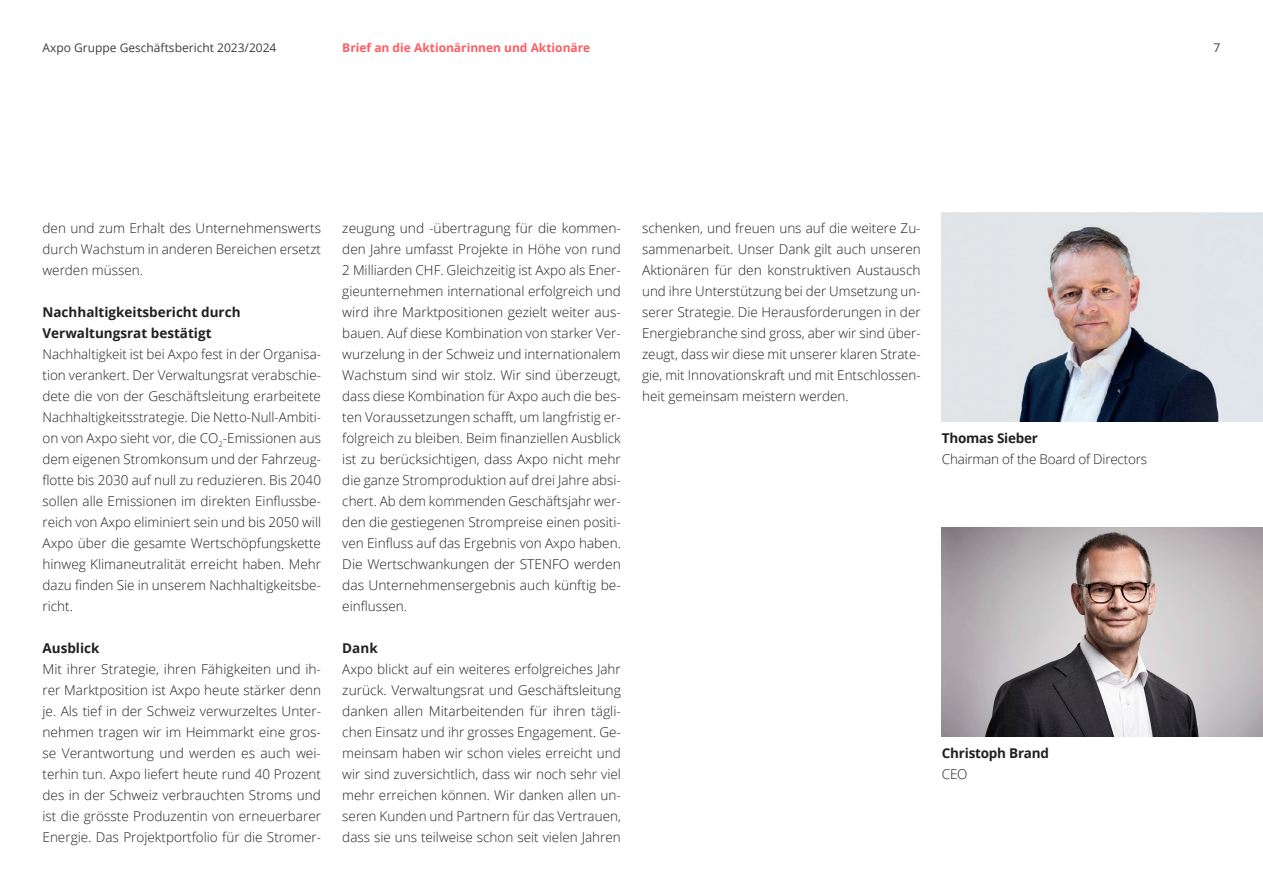
<style>
.page{position:relative;width:1263px;height:893px;background:#fff}
.page>*{position:absolute;margin:0;border:0;box-sizing:border-box;transform-origin:0 0}
.t1{font:300 13.5px/21px "Open Sans";color:#231f20;text-align:justify}
.t2{font:700 13.5px/21px "Open Sans";color:#231f20}
.t3{font:12px "Open Sans";color:#3d3d3d}
.t4{font:700 12px "Open Sans";color:#ff5d64}
</style>
<div class="page">
<img style="left:942px;top:212px;width:321px;height:210px">
<img style="left:942px;top:527px;width:321px;height:210px">
<p class="t3" style="left:43px;top:39px;width:235px">Axpo Gruppe Geschäftsbericht 2023/2024</p>
<p class="t4" style="left:342px;top:39px;width:250px">Brief an die Aktionärinnen und Aktionäre</p>
<p class="t3" style="left:1213px;top:39px;width:8px">7</p>
<p class="t1" style="left:43px;top:217px;width:280px">den und zum Erhalt des Unternehmenswerts durch Wachstum in anderen Bereichen ersetzt werden müssen.</p>
<p class="t2" style="left:43px;top:301px;width:200px">Nachhaltigkeitsbericht durch<br>Verwaltungsrat bestätigt</p>
<p class="t1" style="left:43px;top:343px;width:280px">Nachhaltigkeit ist bei Axpo fest in der Organisa&shy;tion verankert. Der Verwaltungsrat verabschie&shy;dete die von der Geschäftsleitung erarbeitete Nachhaltigkeitsstrategie. Die Netto-Null-Ambiti&shy;on von Axpo sieht vor, die CO<sub>2</sub>-Emissionen aus dem eigenen Stromkonsum und der Fahrzeug&shy;flotte bis 2030 auf null zu reduzieren. Bis 2040 sollen alle Emissionen im direkten Einflussbe&shy;reich von Axpo eliminiert sein und bis 2050 will Axpo über die gesamte Wertschöpfungskette hinweg Klimaneutralität erreicht haben. Mehr dazu finden Sie in unserem Nachhaltigkeitsbe&shy;richt.</p>
<p class="t2" style="left:43px;top:637px;width:58px">Ausblick</p>
<p class="t1" style="left:43px;top:658px;width:280px">Mit ihrer Strategie, ihren Fähigkeiten und ih&shy;rer Marktposition ist Axpo heute stärker denn je. Als tief in der Schweiz verwurzeltes Unter&shy;nehmen tragen wir im Heimmarkt eine gros&shy;se Verantwortung und werden es auch wei&shy;terhin tun. Axpo liefert heute rund 40 Prozent des in der Schweiz verbrauchten Stroms und ist die grösste Produzentin von erneuerbarer Energie. Das Projektportfolio für die Stromer-</p>
<p class="t1" style="left:342px;top:217px;width:280px">zeugung und -übertragung für die kommen&shy;den Jahre umfasst Projekte in Höhe von rund 2 Milliarden CHF. Gleichzeitig ist Axpo als Ener&shy;gieunternehmen international erfolgreich und wird ihre Marktpositionen gezielt weiter aus&shy;bauen. Auf diese Kombination von starker Ver&shy;wurzelung in der Schweiz und internationalem Wachstum sind wir stolz. Wir sind überzeugt, dass diese Kombination für Axpo auch die bes&shy;ten Voraussetzungen schafft, um langfristig er&shy;folgreich zu bleiben. Beim finanziellen Ausblick ist zu berücksichtigen, dass Axpo nicht mehr die ganze Stromproduktion auf drei Jahre absi&shy;chert. Ab dem kommenden Geschäftsjahr wer&shy;den die gestiegenen Strompreise einen positi&shy;ven Einfluss auf das Ergebnis von Axpo haben.<br>Die Wertschwankungen der STENFO werden das Unternehmensergebnis auch künftig be&shy;einflussen.</p>
<p class="t2" style="left:342px;top:637px;width:37px">Dank</p>
<p class="t1" style="left:342px;top:658px;width:280px">Axpo blickt auf ein weiteres erfolgreiches Jahr zurück. Verwaltungsrat und Geschäftsleitung danken allen Mitarbeitenden für ihren tägli&shy;chen Einsatz und ihr grosses Engagement. Ge&shy;meinsam haben wir schon vieles erreicht und wir sind zuversichtlich, dass wir noch sehr viel mehr erreichen können. Wir danken allen un&shy;seren Kunden und Partnern für das Vertrauen, dass sie uns teilweise schon seit vielen Jahren</p>
<p class="t1" style="left:642px;top:217px;width:280px">schenken, und freuen uns auf die weitere Zu&shy;sammenarbeit. Unser Dank gilt auch unseren Aktionären für den konstruktiven Austausch und ihre Unterstützung bei der Umsetzung un&shy;serer Strategie. Die Herausforderungen in der Energiebranche sind gross, aber wir sind über&shy;zeugt, dass wir diese mit unserer klaren Strate&shy;gie, mit Innovationskraft und mit Entschlossen&shy;heit gemeinsam meistern werden.</p>
<p class="t2" style="left:942px;top:427px;width:98px">Thomas Sieber</p>
<p class="t1" style="left:942px;top:448px;width:207px">Chairman of the Board of Directors</p>
<p class="t2" style="left:942px;top:742px;width:109px">Christoph Brand</p>
<p class="t1" style="left:942px;top:763px;width:27px">CEO</p>
</div>
